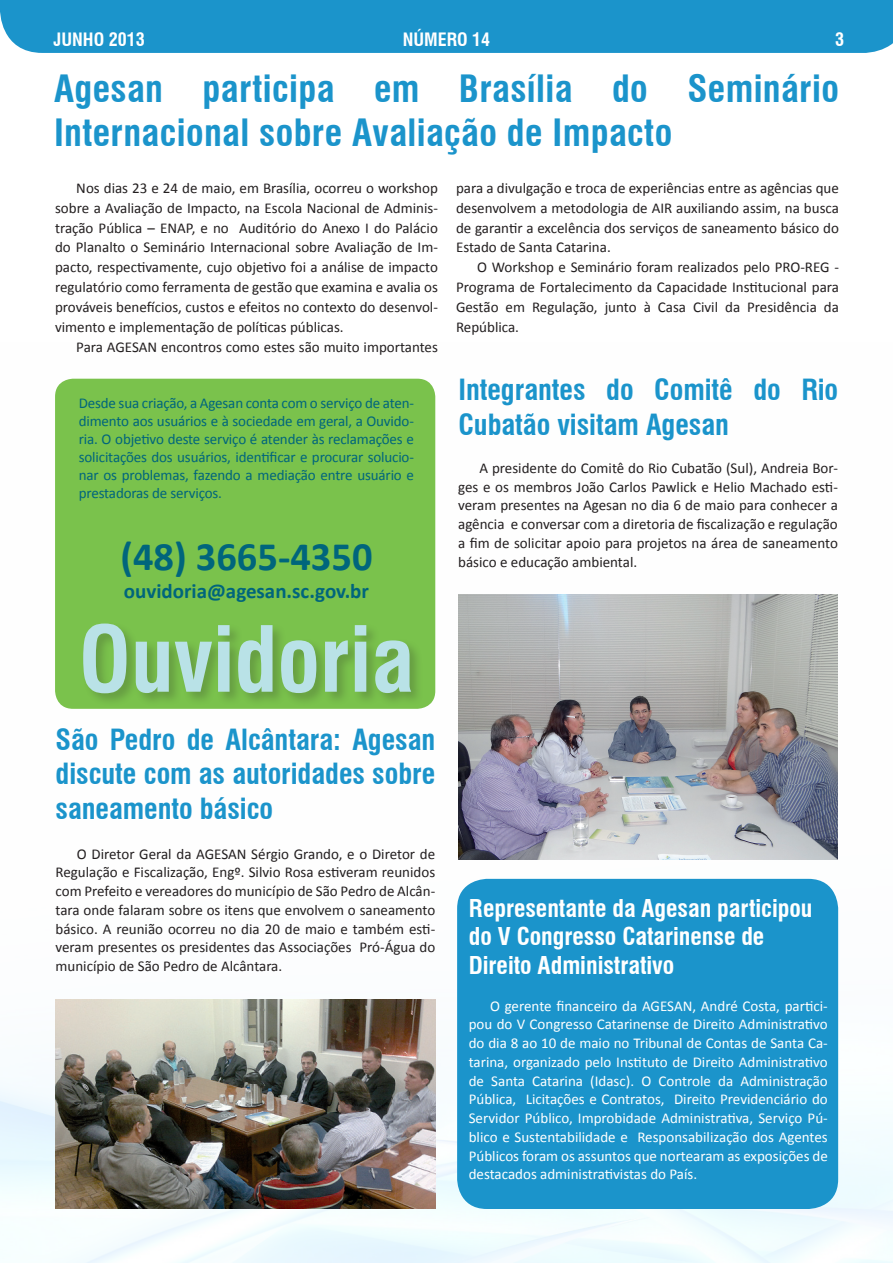
<style>
.page{position:relative;width:893px;height:1263px;background:#fff}
.page>*{position:absolute;margin:0;border:0;box-sizing:border-box;transform-origin:0 0}
.t1{font:700 condensed 88.5px "Swiss 721 BT";color:#b9e2e7}
.t2{font:700 40.5px "Calibri";color:#00657c}
.Título1{font:700 condensed 36.75px/44.1px "Swiss 721 BT";letter-spacing:.01em;color:#1b94cb}
.Título1-2{font:700 condensed 28.5px/34.2px "Swiss 721 BT";color:#1b94cb;text-align:justify}
.Título1-3{font:700 condensed 24px/28.8px "Swiss 721 BT";color:#fff}
.t3{font:700 21px "Calibri";color:#00657c}
.t4{font:700 condensed 18px "Swiss 721 BT";color:#fff}
.texto{font:15px/19.8px "Calibri";color:#231f20;text-align:justify}
.texto-2{font:15px/18.8px "Calibri";color:#fff;text-align:justify}
.t5{font:15px/18px "Calibri";letter-spacing:-.01em;color:#00657c;text-align:justify}
</style>
<div class="page">
<img style="left:0;top:378px;width:893px;height:885px">
<div style="left:0;top:0;width:893px;height:53px;background:#1b94cb"></div>
<img style="left:55px;top:1000px;width:380px;height:209px">
<img style="left:458px;top:595px;width:380px;height:264px">
<div style="left:457px;top:879px;width:381px;height:330px;background:#1b94cb;border-radius:30px"></div>
<div style="left:55px;top:379px;width:380px;height:330px;background:#7ac24c;border-radius:18px"></div>
<div style="left:81px;top:621px;width:343px;height:86px;background:#231f20;opacity:.23"></div>
<p class="t4" style="left:54px;top:29px;width:93px">JUNHO 2013</p>
<p class="t4" style="left:403px;top:29px;width:89px">NÚMERO 14</p>
<p class="t4" style="left:835px;top:29px;width:10px">3</p>
<p class="Título1" style="left:54px;top:66px;width:786px">Agesan participa em Brasília do Seminário<br>Internacional sobre Avaliação de Impacto</p>
<p class="texto" style="left:55px;top:177px;width:384px;text-indent:21px">Nos dias 23 e 24 de maio, em Brasília, ocorreu o workshop sobre a Avaliação de Impacto, na Escola Nacional de Adminis&shy;tração Pública – ENAP, e no Auditório do Anexo I do Palácio do Planalto o Seminário Internacional sobre Avaliação de Im&shy;pacto, respectivamente, cujo objetivo foi a análise de impacto regulatório como ferramenta de gestão que examina e avalia os prováveis benefícios, custos e efeitos no contexto do desenvol&shy;vimento e implementação de políticas públicas.</p>
<p class="texto" style="left:76px;top:336px;width:363px">Para AGESAN encontros como estes são muito importantes</p>
<p class="t5" style="left:79px;top:394px;width:337px">Desde sua criação, a Agesan conta com o serviço de aten&shy;dimento aos usuários e à sociedade em geral, a Ouvido&shy;ria. O objetivo deste serviço é atender às reclamações e solicitações dos usuários, identificar e procurar solucio&shy;nar os problemas, fazendo a mediação entre usuário e prestadoras de serviços.</p>
<p class="t2" style="left:120px;top:531px;width:254px">(48) 3665-4350</p>
<p class="t3" style="left:124px;top:578px;width:247px">ouvidoria@agesan.sc.gov.br</p>
<p class="t1" style="left:79px;top:606px;width:337px">Ouvidoria</p>
<p class="Título1-2" style="left:56px;top:723px;width:381px">São Pedro de Alcântara: Agesan discute com as autoridades sobre saneamento básico</p>
<p class="texto" style="left:56px;top:843px;width:381px;line-height:18.8px;text-indent:21px">O Diretor Geral da AGESAN Sérgio Grando, e o Diretor de Regulação e Fiscalização, Engº. Silvio Rosa estiveram reunidos com Prefeito e vereadores do município de São Pedro de Alcân&shy;tara onde falaram sobre os itens que envolvem o saneamento básico. A reunião ocorreu no dia 20 de maio e também esti&shy;veram presentes os presidentes das Associações Pró-Água do município de São Pedro de Alcântara.</p>
<p class="texto" style="left:456px;top:177px;width:384px">para a divulgação e troca de experiências entre as agências que desenvolvem a metodologia de AIR auxiliando assim, na busca de garantir a excelência dos serviços de saneamento básico do Estado de Santa Catarina.</p>
<p class="texto" style="left:456px;top:257px;width:384px;text-indent:21px">O Workshop e Seminário foram realizados pelo PRO-REG - Programa de Fortalecimento da Capacidade Institucional para Gestão em Regulação, junto à Casa Civil da Presidência da República.</p>
<p class="Título1-2" style="left:458px;top:373px;width:381px">Integrantes do Comitê do Rio<br>Cubatão visitam Agesan</p>
<p class="texto" style="left:458px;top:458px;width:381px;line-height:18.8px;text-indent:21px">A presidente do Comitê do Rio Cubatão (Sul), Andreia Bor&shy;ges e os membros João Carlos Pawlick e Helio Machado esti&shy;veram presentes na Agesan no dia 6 de maio para conhecer a agência e conversar com a diretoria de fiscalização e regulação a fim de solicitar apoio para projetos na área de saneamento básico e educação ambiental.</p>
<p class="Título1-3" style="left:469px;top:893px;width:345px">Representante da Agesan participou do V Congresso Catarinense de</p>
<p class="Título1-3" style="left:469px;top:951px;width:207px">Direito Administrativo</p>
<p class="texto-2" style="left:469px;top:995px;width:361px;text-indent:21px">O gerente financeiro da AGESAN, André Costa, partici&shy;pou do V Congresso Catarinense de Direito Administrativo do dia 8 ao 10 de maio no Tribunal de Contas de Santa Ca&shy;tarina, organizado pelo Instituto de Direito Administrativo de Santa Catarina (Idasc). O Controle da Administração Pública, Licitações e Contratos, Direito Previdenciário do Servidor Público, Improbidade Administrativa, Serviço Pú&shy;blico e Sustentabilidade e Responsabilização dos Agentes Públicos foram os assuntos que nortearam as exposições de destacados administrativistas do País.</p>
</div>
